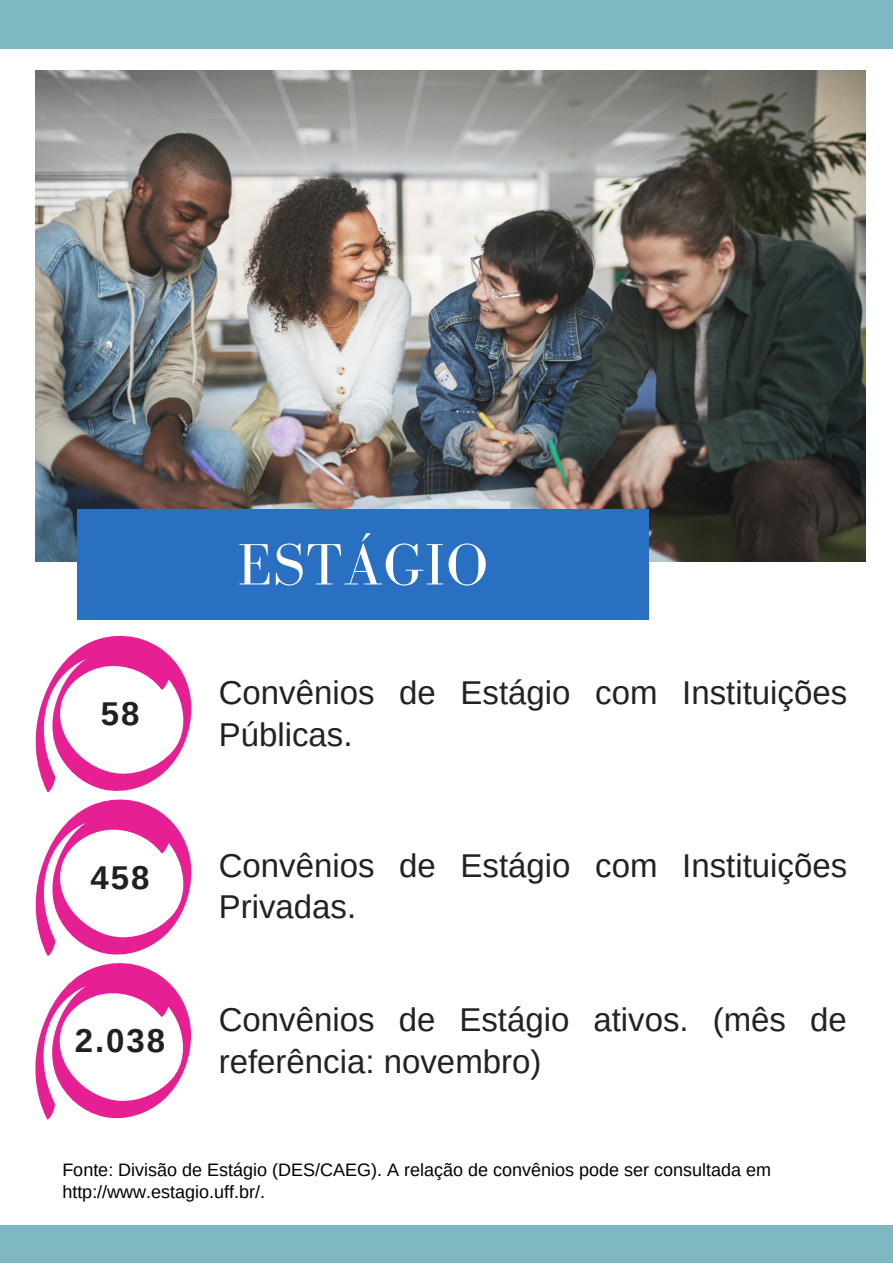
<style>
.page{position:relative;width:893px;height:1264px;background:#fff}
.page>*{position:absolute;margin:0;border:0;box-sizing:border-box;transform-origin:0 0}
.t1{font:60px "Bodoni FLF";letter-spacing:.01em;color:#fff}
.t2{font:33px/41.5px "Arimo";color:#222}
.t3{font:700 33px "Arimo";letter-spacing:.06em;color:#231f20}
.t4{font:18px/22.5px "Arimo";color:#000}
</style>
<div class="page">
<div style="left:1px;top:1225px;width:891px;height:37px;background:#7eb9c3"></div>
<div style="left:0;top:0;width:892px;height:49px;background:#7eb9c3"></div>
<img style="left:35px;top:70px;width:830px;height:491px">
<svg style="left:36px;top:636px;width:155px;height:156px"></svg>
<svg style="left:36px;top:799px;width:155px;height:156px"></svg>
<div style="left:77px;top:509px;width:571px;height:110px;background:#2a70c2"></div>
<svg style="left:35px;top:963px;width:156px;height:156px"></svg>
<p class="t3" style="left:101px;top:695px;width:40px">58</p>
<p class="t3" style="left:90px;top:858px;width:60px">458</p>
<p class="t3" style="left:75px;top:1022px;width:92px">2.038</p>
<h1 class="t1" style="left:237px;top:532px;width:252px">ESTÁGIO</h1>
<p class="t2" style="left:219px;top:672px;width:630px">Convênios de Estágio com Instituições<br>Públicas.</p>
<p class="t2" style="left:219px;top:844px;width:630px">Convênios de Estágio com Instituições<br>Privadas.</p>
<p class="t2" style="left:219px;top:999px;width:629px">Convênios de Estágio ativos. (mês de referência: novembro)</p>
<p class="t4" style="left:62px;top:1157px;width:710px">Fonte: Divisão de Estágio (DES/CAEG). A relação de convênios pode ser consultada em http://www.estagio.uff.br/.</p>
</div>
